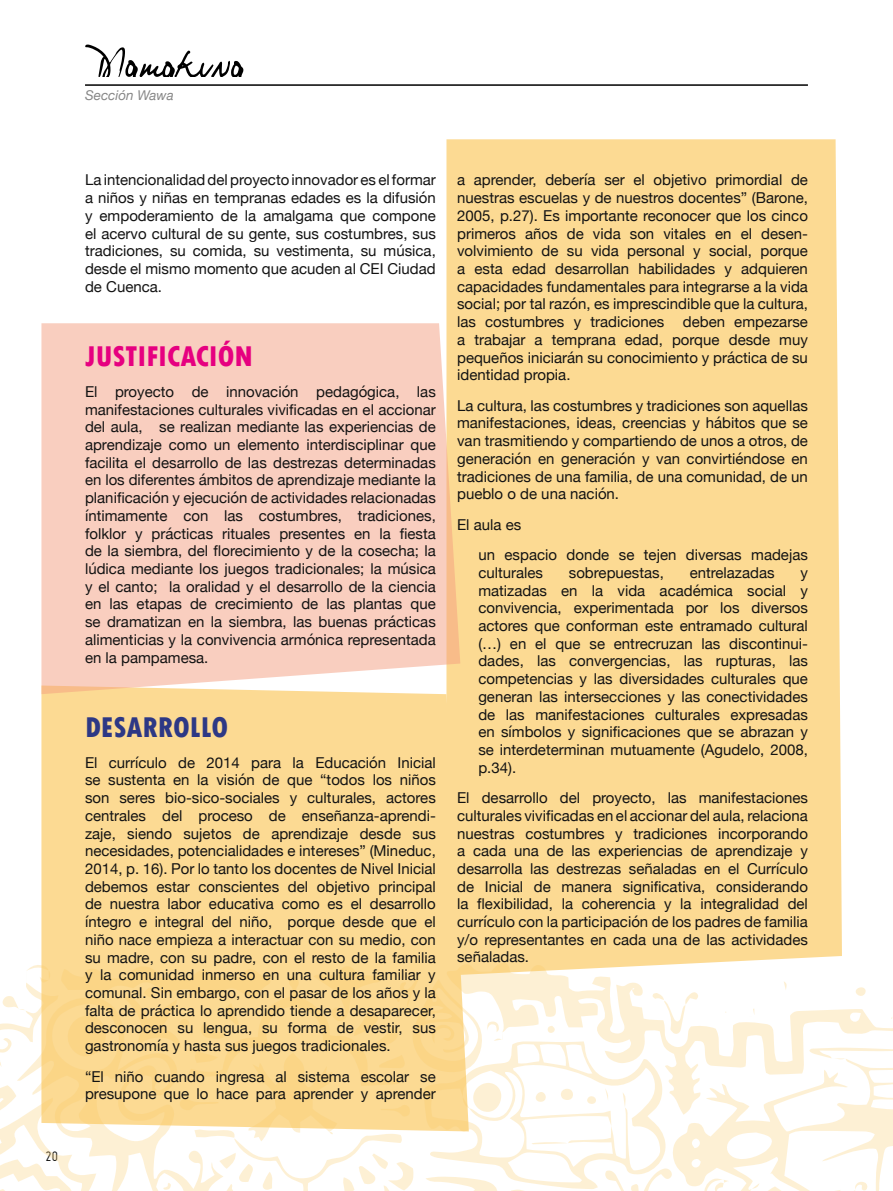
<style>
.page{position:relative;width:893px;height:1191px;background:#fff}
.page>*{position:absolute;margin:0;border:0;box-sizing:border-box;transform-origin:0 0}
.t1{font:800 condensed 30px "Tw Cen";color:#e60080}
.t2{font:800 condensed 30px "Tw Cen";color:#2d3885}
.t3{font:15px/17.7px "Helvetica Neue";color:#131313;text-align:justify}
.t4{font:15px "Miso";color:#131313}
.t5{font:italic 13.5px "Helvetica Neue";color:#878787}
</style>
<div class="page">
<hr style="left:85px;top:84px;width:723px;height:2px;background:#000">
<svg style="left:85px;top:45px;width:159px;height:32px"></svg>
<svg style="left:0;top:965px;width:893px;height:226px"></svg>
<div style="left:446px;top:139px;width:396px;height:836px;background:#fcda93"></div>
<svg style="left:41px;top:685px;width:428px;height:446px;background:#fbd992"></svg>
<svg style="left:41px;top:323px;width:419px;height:371px;background:#f9cfbf"></svg>
<p class="t5" style="left:85px;top:86px;width:90px">Sección Wawa</p>
<p class="t4" style="left:46px;top:1148px;width:14px">20</p>
<p class="t3" style="left:85px;top:172px;width:352px">La intencionalidad del proyecto innovador es el formar a niños y niñas en tempranas edades es la difusión y empoderamiento de la amalgama que compone el acervo cultural de su gente, sus costumbres, sus tradiciones, su comida, su vestimenta, su música, desde el mismo momento que acuden al CEI Ciudad de Cuenca.</p>
<h1 class="t1" style="left:85px;top:339px;width:170px">JUSTIFICACIÓN</h1>
<p class="t3" style="left:85px;top:383px;width:352px">El proyecto de innovación pedagógica, las manifestaciones culturales vivificadas en el accionar del aula, se realizan mediante las experiencias de aprendizaje como un elemento interdisciplinar que facilita el desarrollo de las destrezas determinadas en los diferentes ámbitos de aprendizaje mediante la planificación y ejecución de actividades relacionadas íntimamente con las costumbres, tradiciones, folklor y prácticas rituales presentes en la fiesta de la siembra, del florecimiento y de la cosecha; la lúdica mediante los juegos tradicionales; la música y el canto; la oralidad y el desarrollo de la ciencia en las etapas de crecimiento de las plantas que se dramatizan en la siembra, las buenas prácticas alimenticias y la convivencia armónica representada en la pampamesa.</p>
<h1 class="t2" style="left:85px;top:710px;width:145px">DESARROLLO</h1>
<p class="t3" style="left:85px;top:754px;width:352px">El currículo de 2014 para la Educación Inicial se sustenta en la visión de que “todos los niños son seres bio-sico-sociales y culturales, actores centrales del proceso de enseñanza-aprendi&shy;zaje, siendo sujetos de aprendizaje desde sus necesidades, potencialidades e intereses” (Mineduc, 2014, p. 16). Por lo tanto los docentes de Nivel Inicial debemos estar conscientes del objetivo principal de nuestra labor educativa como es el desarrollo íntegro e integral del niño, porque desde que el niño nace empieza a interactuar con su medio, con su madre, con su padre, con el resto de la familia y la comunidad inmerso en una cultura familiar y comunal. Sin embargo, con el pasar de los años y la falta de práctica lo aprendido tiende a desaparecer, desconocen su lengua, su forma de vestir, sus gastronomía y hasta sus juegos tradicionales.</p>
<p class="t3" style="left:85px;top:1068px;width:352px">“El niño cuando ingresa al sistema escolar se presupone que lo hace para aprender y aprender</p>
<p class="t3" style="left:457px;top:172px;width:352px">a aprender, debería ser el objetivo primordial de nuestras escuelas y de nuestros docentes” (Barone, 2005, p.27). Es importante reconocer que los cinco primeros años de vida son vitales en el desen&shy;volvimiento de su vida personal y social, porque a esta edad desarrollan habilidades y adquieren capacidades fundamentales para integrarse a la vida social; por tal razón, es imprescindible que la cultura, las costumbres y tradiciones deben empezarse a trabajar a temprana edad, porque desde muy pequeños iniciarán su conocimiento y práctica de su identidad propia.</p>
<p class="t3" style="left:457px;top:397px;width:352px">La cultura, las costumbres y tradiciones son aquellas manifestaciones, ideas, creencias y hábitos que se van trasmitiendo y compartiendo de unos a otros, de generación en generación y van convirtiéndose en tradiciones de una familia, de una comunidad, de un pueblo o de una nación.</p>
<p class="t3" style="left:478px;top:510px;width:331px;line-height:30.5px;text-indent:-21px">El aula es<br>un espacio donde se tejen diversas madejas</p>
<p class="t3" style="left:478px;top:564px;width:66px">culturales</p>
<p class="t3" style="left:569px;top:564px;width:97px">sobrepuestas,</p>
<p class="t3" style="left:690px;top:564px;width:86px">entrelazadas</p>
<p class="t3" style="left:478px;top:564px;width:331px;text-indent:322px">y matizadas en la vida académica social y convivencia, experimentada por los diversos actores que conforman este entramado cultural (…) en el que se entrecruzan las discontinui&shy;dades, las convergencias, las rupturas, las competencias y las diversidades culturales que generan las intersecciones y las conectividades de las manifestaciones culturales expresadas en símbolos y significaciones que se abrazan y se interdeterminan mutuamente (Agudelo, 2008, p.34).</p>
<p class="t3" style="left:457px;top:789px;width:352px">El desarrollo del proyecto, las manifestaciones culturales vivificadas en el accionar del aula, relaciona nuestras costumbres y tradiciones incorporando a cada una de las experiencias de aprendizaje y desarrolla las destrezas señaladas en el Currículo de Inicial de manera significativa, considerando la flexibilidad, la coherencia y la integralidad del currículo con la participación de los padres de familia y/o representantes en cada una de las actividades señaladas.</p>
</div>
